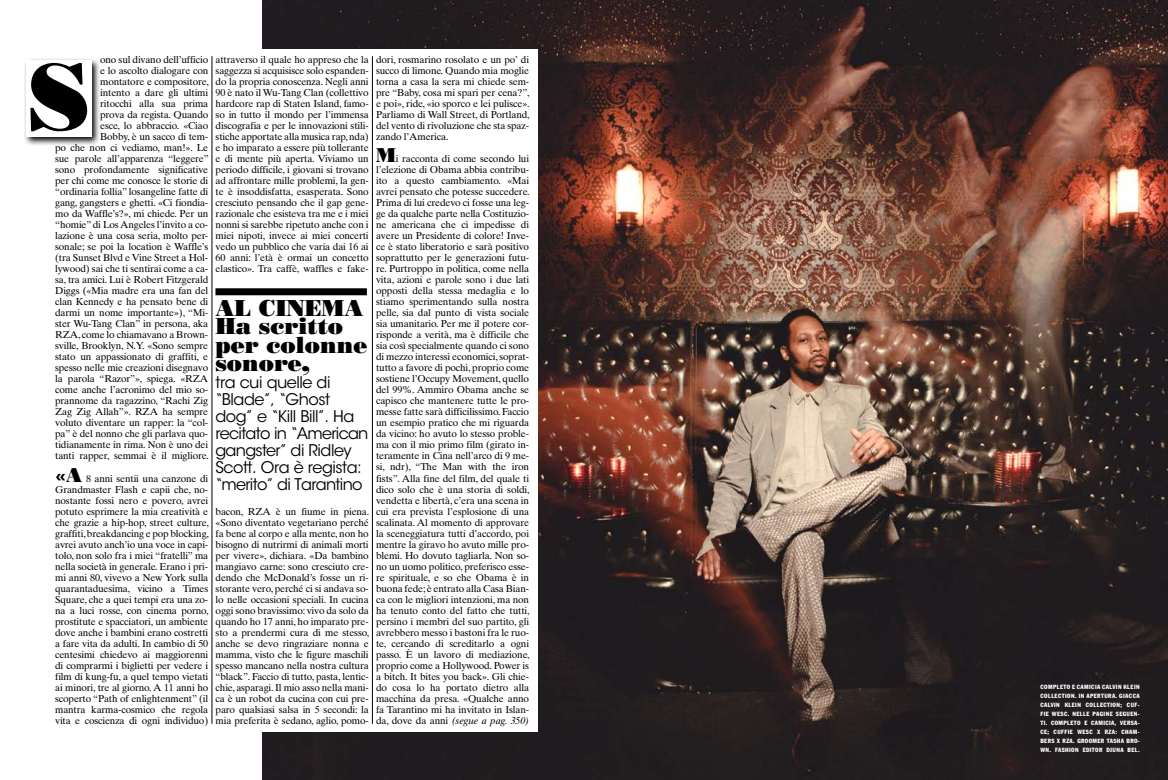
<style>
.page{position:relative;width:1168px;height:780px;background:#fff}
.page>*{position:absolute;margin:0;border:0;box-sizing:border-box;transform-origin:0 0}
.t1{font:94.5px "Bodoni Std Poster";color:#000}
.t2{font:23px/18.4px "Bodoni Std Poster";color:#000}
.t3{font:16px/17px "ITC Avant Garde Std";letter-spacing:-.03em;color:#000}
.t4{font:10px/11px "Times Ten";letter-spacing:-.015em;color:#000;text-align:justify}
.t5{font:condensed 6px/9px "Franklin Gothic Std";letter-spacing:.065em;color:#fff;text-align:justify}
.s1{font-family:"Bodoni Std Poster";font-size:20px}
.s2{font-style:italic}
</style>
<div class="page">
<img style="left:262px;top:0;width:906px;height:780px">
<div style="left:0;top:49px;width:538px;height:682px;background:#fff"></div>
<svg style="left:24px;top:59px;width:76px;height:86px"></svg>
<div style="left:26px;top:60px;width:66px;height:76px;background:#fff"></div>
<hr style="left:211px;top:56px;width:1px;height:667px;background:#000">
<hr style="left:372px;top:56px;width:1px;height:667px;background:#000">
<div style="left:215px;top:288px;width:152px;height:7px;background:#000"></div>
<p class="t4" style="left:55px;top:54px;width:155px;text-align:right">ono sul divano dell’ufficio<br>e lo ascolto dialogare con montatore e compositore,<br>intento a dare gli ultimi<br>ritocchi alla sua prima<br>prova da regista. Quando<br>esce, lo abbraccio. «Ciao<br>Bobby, è un sacco di tem-<br>po che non ci vediamo, man!». Le sue parole all’apparenza “leggere” sono profondamente significative per chi come me conosce le storie di “ordinaria follia” losangeline fatte di gang, gangsters e ghetti. «Ci fiondia&shy;mo da Waffle’s?», mi chiede. Per un “homie” di Los Angeles l’invito a co&shy;lazione è una cosa seria, molto per&shy;sonale; se poi la location è Waffle’s (tra Sunset Blvd e Vine Street a Hol&shy;lywood) sai che ti sentirai come a ca&shy;sa, tra amici. Lui è Robert Fitzgerald<br>Diggs («Mia madre era una fan del clan Kennedy e ha pensato bene di darmi un nome importante»), “Mi&shy;ster Wu-Tang Clan” in persona, aka<br>RZA, come lo chiamavano a Brown&shy;sville, Brooklyn, N.Y. «Sono sempre stato un appassionato di graffiti, e spesso nelle mie creazioni disegnavo la parola “Razor”», spiega. «RZA come anche l’acronimo del mio so&shy;prannome da ragazzino, “Rachi Zig<br>Zag Zig Allah”». RZA ha sempre voluto diventare un rapper: la “col&shy;pa” è del nonno che gli parlava quo&shy;tidianamente in rima. Non è uno dei tanti rapper, semmai è il migliore.</p>
<p class="t4" style="left:55px;top:472px;width:155px"><span class="s1">«A</span> 8 anni sentii una canzone di Grandmaster Flash e capii che, no&shy;nostante fossi nero e povero, avrei potuto esprimere la mia creatività e che grazie a hip-hop, street culture, graffiti, breakdancing e pop blocking, avrei avuto anch’io una voce in capi&shy;tolo, non solo fra i miei “fratelli” ma nella società in generale. Erano i pri&shy;mi anni 80, vivevo a New York sulla quarantaduesima, vicino a Times Square, che a quei tempi era una zo&shy;na a luci rosse, con cinema porno, prostitute e spacciatori, un ambiente dove anche i bambini erano costretti a fare vita da adulti. In cambio di 50 centesimi chiedevo ai maggiorenni di comprarmi i biglietti per vedere i film di kung-fu, a quel tempo vietati ai minori, tre al giorno. A 11 anni ho scoperto “Path of enlightenment” (il mantra karma-cosmico che regola vita e coscienza di ogni individuo)</p>
<p class="t4" style="left:376px;top:54px;width:155px">dori, rosmarino rosolato e un po’ di succo di limone. Quando mia moglie torna a casa la sera mi chiede sem&shy;pre “Baby, cosa mi spari per cena?”, e poi», ride, «io sporco e lei pulisce».<br>Parliamo di Wall Street, di Portland, del vento di rivoluzione che sta spaz&shy;zando l’America.</p>
<p class="t4" style="left:376px;top:153px;width:155px"><span class="s1">M</span>i racconta di come secondo lui l’elezione di Obama abbia contribu&shy;ito a questo cambiamento. «Mai avrei pensato che potesse succedere.<br>Prima di lui credevo ci fosse una leg&shy;ge da qualche parte nella Costituzio&shy;ne americana che ci impedisse di avere un Presidente di colore! Inve&shy;ce è stato liberatorio e sarà positivo soprattutto per le generazioni futu&shy;re. Purtroppo in politica, come nella vita, azioni e parole sono i due lati opposti della stessa medaglia e lo stiamo sperimentando sulla nostra pelle, sia dal punto di vista sociale sia umanitario. Per me il potere cor&shy;risponde a verità, ma è difficile che sia così specialmente quando ci sono di mezzo interessi economici, soprat&shy;tutto a favore di pochi, proprio come sostiene l’Occupy Movement, quello del 99%. Ammiro Obama anche se capisco che mantenere tutte le pro&shy;messe fatte sarà difficilissimo. Faccio un esempio pratico che mi riguarda da vicino: ho avuto lo stesso proble&shy;ma con il mio primo film (girato in&shy;teramente in Cina nell’arco di 9 me&shy;si, ndr), “The Man with the iron fists”. Alla fine del film, del quale ti dico solo che è una storia di soldi, vendetta e libertà, c’era una scena in cui era prevista l’esplosione di una scalinata. Al momento di approvare la sceneggiatura tutti d’accordo, poi mentre la giravo ho avuto mille pro&shy;blemi. Ho dovuto tagliarla. Non so&shy;no un uomo politico, preferisco esse&shy;re spirituale, e so che Obama è in buona fede; è entrato alla Casa Bian&shy;ca con le migliori intenzioni, ma non ha tenuto conto del fatto che tutti, persino i membri del suo partito, gli avrebbero messo i bastoni fra le ruo&shy;te, cercando di screditarlo a ogni passo. È un lavoro di mediazione, proprio come a Hollywood. Power is a bitch. It bites you back». Gli chie&shy;do cosa lo ha portato dietro alla macchina da presa. «Qualche anno fa Tarantino mi ha invitato in Islan&shy;da, dove da anni <span class="s2">(segue a pag. 350)</span></p>
<p class="t4" style="left:216px;top:54px;width:155px">attraverso il quale ho appreso che la saggezza si acquisisce solo espanden&shy;do la propria conoscenza. Negli anni 90 è nato il Wu-Tang Clan (collettivo hardcore rap di Staten Island, famo&shy;so in tutto il mondo per l’immensa discografia e per le innovazioni stili&shy;stiche apportate alla musica rap, nda) e ho imparato a essere più tollerante e di mente più aperta. Viviamo un periodo difficile, i giovani si trovano ad affrontare mille problemi, la gen&shy;te è insoddisfatta, esasperata. Sono cresciuto pensando che il gap gene&shy;razionale che esisteva tra me e i miei nonni si sarebbe ripetuto anche con i miei nipoti, invece ai miei concerti vedo un pubblico che varia dai 16 ai 60 anni: l’età è ormai un concetto elastico». Tra caffè, waffles e fake-</p>
<h1 class="t1" style="left:27px;top:39px;width:65px">S</h1>
<h2 class="t2" style="left:215px;top:298px;width:154px">al cinema<br>Ha scritto per colonne sonore,</h2>
<h3 class="t3" style="left:215px;top:374px;width:155px">tra cui quelle di “Blade”, “Ghost dog” e “Kill Bill”. Ha recitato in “American gangster” di Ridley<br>Scott. Ora è regista: “merito” di Tarantino</h3>
<p class="t4" style="left:216px;top:505px;width:155px">bacon, RZA è un fiume in piena. «Sono diventato vegetariano perché fa bene al corpo e alla mente, non ho bisogno di nutrirmi di animali morti per vivere», dichiara. «Da bambino mangiavo carne: sono cresciuto cre&shy;dendo che McDonald’s fosse un ri&shy;storante vero, perché ci si andava so&shy;lo nelle occasioni speciali. In cucina oggi sono bravissimo: vivo da solo da quando ho 17 anni, ho imparato pre&shy;sto a prendermi cura di me stesso, anche se devo ringraziare nonna e mamma, visto che le figure maschili spesso mancano nella nostra cultura “black”. Faccio di tutto, pasta, lentic&shy;chie, asparagi. Il mio asso nella mani&shy;ca è un robot da cucina con cui pre&shy;paro qualsiasi salsa in 5 secondi: la mia preferita è sedano, aglio, pomo-</p>
<p class="t5" style="left:1040px;top:682px;width:101px">COMPLETO E CAMICIA CALVIN KLEIN COLLECTION. IN APERTURA. GIACCA CALVIN KLEIN COLLECTION; CUF-FIE WESC. NELLE PAGINE SEGUEN-TI. COMPLETO E CAMICIA, VERSA-CE; CUFFIE WESC X RZA: CHAM-BERS X RZA. GROOMER TASHA BRO-WN. FASHION EDITOR DJUNA BEL.</p>
</div>
